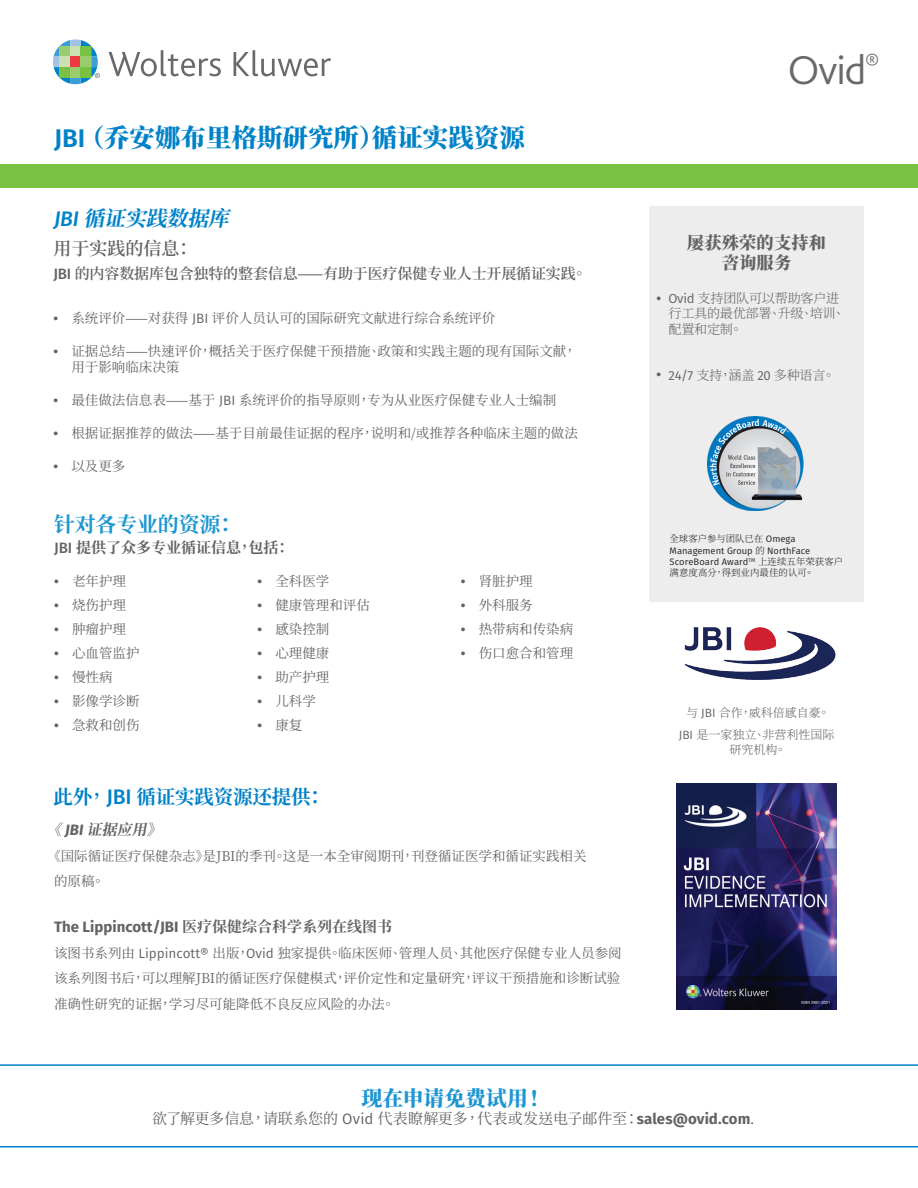
<style>
.page{position:relative;width:918px;height:1188px;background:#fff}
.page>*{position:absolute;margin:0;border:0;box-sizing:border-box;transform-origin:0 0}
.t1{font:300 42.3px "Bliss 2";color:#69696c}
.t2{font:800 25.5px "Source Han Serif TC";color:#0082c8}
.t3{font:italic 700 21px "Source Han Serif TC";color:#0082c8}
.t4{font:800 21px "Source Han Serif TC";letter-spacing:-.02em;color:#1e96d2}
.t5{font:700 21px "Source Han Serif TC";letter-spacing:-.01em;color:#1e96d2}
.t6{font:700 19.5px "Source Han Serif TC";letter-spacing:-.01em;color:#0082c8}
.t7{font:600 18px "Source Han Serif TC";color:#636366}
.t8{font:800 17.25px/20.7px "Source Han Serif TC";letter-spacing:.01em;color:#636366;text-align:center}
.t9{font:15px "Source Han Serif TC";color:#636366}
.t10{font:600 15px "Source Han Serif TC";letter-spacing:-.01em;color:#636366}
.t11{font:700 15px "Fira Sans";color:#636366}
.t12{font:700 15px "Source Han Serif TC";color:#636366}
.t13{font:italic 700 15px "Source Han Serif TC";color:#636366}
.t14{font:13.5px/25.5px "Source Han Serif TC";color:#636366}
.t15{font:700 13.5px "Fira Sans";color:#636366}
.t16{font:300 13.2px/15.8px "Source Han Serif TC";letter-spacing:-.02em;color:#636366}
.t17{font:300 12px/15px "Source Han Serif TC";color:#636366;text-align:center}
.t18{font:9.3px/11.2px "Fira Sans";color:#231f20}
.s1{font-family:"Fira Sans";font-weight:600}
.s2{font-family:"Fira Sans";font-weight:500}
.s3{font-family:"Fira Sans";font-weight:700}
.s4{font-family:"Fira Sans"}
.s5{font-family:"Fira Sans";font-weight:500;font-size:21px}
.s6{font-family:"Source Han Serif TC"}
.s7{font-family:"Fira Sans";font-weight:400}
.s8{font-family:"Source Han Serif TC";font-weight:300}
</style>
<div class="page">
<svg style="left:0;top:1064px;width:918px;height:84px"></svg>
<div style="left:0;top:164px;width:918px;height:24px;background:#79c142"></div>
<svg style="left:53px;top:39px;width:47px;height:45px"></svg>
<svg style="left:109px;top:50px;width:112px;height:26px"></svg>
<svg style="left:234px;top:50px;width:97px;height:26px"></svg>
<img style="left:676px;top:784px;width:161px;height:226px">
<img style="left:684px;top:627px;width:152px;height:53px">
<div style="left:649px;top:206px;width:215px;height:396px;background:#ededee"></div>
<img style="left:708px;top:417px;width:96px;height:94px">
<p class="t2" style="left:54px;top:123px;width:472px"><span class="s1">JBI</span> （乔安娜布里格斯研究所）循证实践资源</p>
<p class="t3" style="left:54px;top:207px;width:187px"><span class="s2">J B I</span> 循证实践数据库</p>
<p class="t7" style="left:53px;top:238px;width:141px">用于实践的信息：</p>
<p class="t10" style="left:53px;top:265px;width:535px"><span class="s2">JBI</span> 的内容数据库包含独特的整套信息——有助于医疗保健专业人士开展循证实践。</p>
<p class="t14" style="left:53px;top:305px;width:444px"><span class="s3">•</span> 系统评价——对获得 <span class="s4">JBI</span> 评价人员认可的国际研究文献进行综合系统评价</p>
<p class="t14" style="left:71px;top:343px;width:507px;line-height:16.5px;text-indent:-18px"><span class="s3">•</span> 证据总结——快速评价，概括关于医疗保健干预措施、政策和实践主题的现有国际文献，用于影响临床决策</p>
<p class="t14" style="left:53px;top:388px;width:504px"><span class="s3">•</span> 最佳做法信息表——基于 <span class="s4">JBI</span> 系统评价的指导原则，专为从业医疗保健专业人士编制</p>
<p class="t14" style="left:53px;top:421px;width:526px"><span class="s3">•</span> 根据证据推荐的做法——基于目前最佳证据的程序，说明和/或推荐各种临床主题的做法</p>
<p class="t14" style="left:53px;top:454px;width:73px"><span class="s3">•</span> 以及更多</p>
<p class="t5" style="left:54px;top:513px;width:184px">针对各专业的资源：</p>
<p class="t12" style="left:54px;top:539px;width:237px"><span class="s2">JBI</span> 提供了众多专业循证信息，包括：</p>
<p class="t14" style="left:54px;top:569px;width:73px"><span class="s3">•</span> 老年护理</p>
<p class="t14" style="left:54px;top:593px;width:73px"><span class="s3">•</span> 烧伤护理</p>
<p class="t14" style="left:54px;top:617px;width:73px"><span class="s3">•</span> 肿瘤护理</p>
<p class="t14" style="left:54px;top:641px;width:87px"><span class="s3">•</span> 心血管监护</p>
<p class="t14" style="left:54px;top:665px;width:60px"><span class="s3">•</span> 慢性病</p>
<p class="t14" style="left:54px;top:689px;width:87px"><span class="s3">•</span> 影像学诊断</p>
<p class="t14" style="left:54px;top:713px;width:87px"><span class="s3">•</span> 急救和创伤</p>
<p class="t14" style="left:257px;top:569px;width:73px"><span class="s3">•</span> 全科医学</p>
<p class="t14" style="left:257px;top:593px;width:114px"><span class="s3">•</span> 健康管理和评估</p>
<p class="t14" style="left:257px;top:617px;width:73px"><span class="s3">•</span> 感染控制</p>
<p class="t14" style="left:257px;top:641px;width:73px"><span class="s3">•</span> 心理健康</p>
<p class="t14" style="left:257px;top:665px;width:73px"><span class="s3">•</span> 助产护理</p>
<p class="t14" style="left:257px;top:689px;width:60px"><span class="s3">•</span> 儿科学</p>
<p class="t14" style="left:257px;top:713px;width:46px"><span class="s3">•</span> 康复</p>
<p class="t14" style="left:461px;top:569px;width:73px"><span class="s3">•</span> 肾脏护理</p>
<p class="t14" style="left:461px;top:593px;width:73px"><span class="s3">•</span> 外科服务</p>
<p class="t14" style="left:461px;top:617px;width:114px"><span class="s3">•</span> 热带病和传染病</p>
<p class="t14" style="left:461px;top:641px;width:114px"><span class="s3">•</span> 伤口愈合和管理</p>
<p class="t6" style="left:53px;top:786px;width:273px">此外，<span class="s5">JBI</span> 循证实践资源还提供：</p>
<p class="t13" style="left:46px;top:821px;width:124px">《 <span class="s4">J B I</span> 证据应用》</p>
<p class="t14" style="left:54px;top:843px;width:534px;text-indent:-7px">《国际循证医疗保健杂志》是JBI的季刊。这是一本全审阅期刊，刊登循证医学和循证实践相关的原稿。</p>
<p class="t11" style="left:54px;top:914px;width:340px">The Lippincott/JBI <span class="s6">医疗保健综合科学系列在线图书</span></p>
<p class="t14" style="left:54px;top:940px;width:569px;text-align:justify">该图书系列由 <span class="s4">Lippincott®</span> 出版，<span class="s4">Ovid</span> 独家提供。临床医师、管理人员、其他医疗保健专业人员参阅该系列图书后，可以理解JBI的循证医疗保健模式，评价定性和定量研究，评议干预措施和诊断试验准确性研究的证据，学习尽可能降低不良反应风险的办法。</p>
<p class="t1" style="left:788px;top:43px;width:93px">Ovid<sup>®</sup></p>
<p class="t8" style="left:687px;top:232px;width:141px">屡获殊荣的支持和咨询服务</p>
<p class="t15" style="left:657px;top:287px;width:6px">•</p>
<p class="t15" style="left:657px;top:363px;width:6px">•</p>
<p class="t16" style="left:668px;top:290px;width:178px"><span class="s7">Ovid</span> 支持团队可以帮助客户进行工具的最优部署、升级、培训、配置和定制。</p>
<p class="t16" style="left:668px;top:367px;width:168px"><span class="s7">24/7</span> 支持，涵盖 <span class="s7">20</span> 多种语言。</p>
<p class="t18" style="left:670px;top:533px;width:175px"><span class="s8">全球客户参与团队已在</span> Omega<br>Management Group <span class="s8">的</span> NorthFace<br>ScoreBoard Award<sup>TM</sup> <span class="s8">上连续五年荣获客户满意度高分，得到业内最佳的认可。</span></p>
<p class="t17" style="left:686px;top:706px;width:145px">与 <span class="s7">JBI</span> 合作，威科倍感自豪。</p>
<p class="t17" style="left:679px;top:727px;width:157px"><span class="s7">JBI</span> 是一家独立、非营利性国际研究机构。</p>
<p class="t4" style="left:361px;top:1086px;width:185px">现在申请免费试用！</p>
<p class="t9" style="left:152px;top:1110px;width:603px">欲了解更多信息，请联系您的 <span class="s4">Ovid</span> 代表瞭解更多，代表或发送电子邮件至：<span class="s3">sales@ovid.com</span><span class="s4">.</span></p>
</div>
